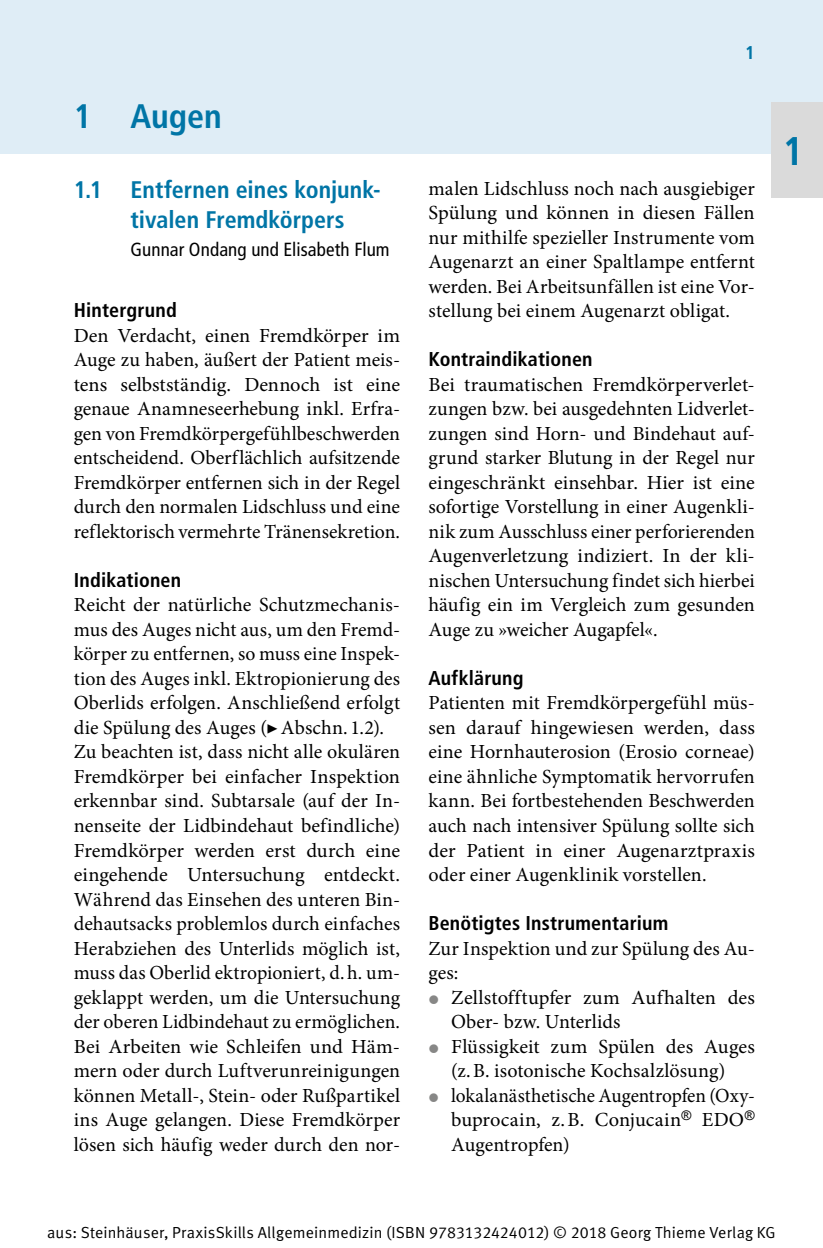
<style>
.page{position:relative;width:823px;height:1248px;background:#fff}
.page>*{position:absolute;margin:0;border:0;box-sizing:border-box;transform-origin:0 0}
.t1{font:700 condensed 40px "Frutiger LT Pro";color:#0075a6}
.t2{font:700 condensed 34px "Frutiger LT Pro";color:#0075a6}
.t3{font:700 condensed 24px/30px "Frutiger LT Pro";color:#0075a6}
.t4{font:20px/24.4px "Minion Pro";color:#000;text-align:justify}
.t5{font:700 condensed 20px "Frutiger LT Pro";letter-spacing:.01em;color:#000}
.t6{font:condensed 19px "Frutiger LT Pro";letter-spacing:.005em;color:#000}
.t7{font:700 condensed 18.4px "Frutiger LT Pro";color:#0075a6}
.t8{font:16px "Meta Normal LF";letter-spacing:.01em;color:#000}
</style>
<div class="page">
<div style="left:0;top:0;width:822px;height:153px;background:#dfedf6"></div>
<div style="left:771px;top:102px;width:51px;height:95px;background:#dadada"></div>
<h2 class="t2" style="left:74px;top:96px;width:149px">1 Augen</h2>
<p class="t3" style="left:130px;top:174px;width:251px;text-indent:-57px">1.1 Entfernen eines konjunk&shy;tivalen Fremdkörpers</p>
<p class="t6" style="left:130px;top:239px;width:260px">Gunnar Ondang und Elisabeth Flum</p>
<p class="t5" style="left:74px;top:298px;width:104px">Hintergrund</p>
<p class="t4" style="left:74px;top:323px;width:328px">Den Verdacht, einen Fremdkörper im Auge zu haben, äußert der Patient meis&shy;tens selbstständig. Dennoch ist eine genaue Anamneseerhebung inkl. Erfra&shy;gen von Fremdkörpergefühlbeschwerden entscheidend. Oberflächlich aufsitzende Fremdkörper entfernen sich in der Regel durch den normalen Lidschluss und eine reflektorisch vermehrte Tränensekretion.</p>
<p class="t5" style="left:74px;top:568px;width:109px">Indikationen</p>
<p class="t4" style="left:74px;top:593px;width:328px;text-align:left">Reicht der natürliche Schutzmechanis&shy;mus des Auges nicht aus, um den Fremd&shy;körper zu entfernen, so muss eine Inspek&shy;tion des Auges inkl. Ektropionierung des Oberlids erfolgen. Anschließend erfolgt die Spülung des Auges (▶ Abschn. 1.2).<br>Zu beachten ist, dass nicht alle okulären Fremdkörper bei einfacher Inspektion erkennbar sind. Subtarsale (auf der In&shy;nenseite der Lidbindehaut befindliche)<br>Fremdkörper werden erst durch eine eingehende Untersuchung entdeckt.<br>Während das Einsehen des unteren Bin&shy;dehautsacks problemlos durch einfaches Herabziehen des Unterlids möglich ist, muss das Oberlid ektropioniert, d.h. um&shy;geklappt werden, um die Untersuchung der oberen Lidbindehaut zu ermöglichen.<br>Bei Arbeiten wie Schleifen und Häm&shy;mern oder durch Luftverunreinigungen können Metall-, Stein- oder Rußpartikel ins Auge gelangen. Diese Fremdkörper lösen sich häufig weder durch den nor-</p>
<p class="t7" style="left:744px;top:42px;width:11px">1</p>
<p class="t4" style="left:428px;top:176px;width:328px">malen Lidschluss noch nach ausgiebiger Spülung und können in diesen Fällen nur mithilfe spezieller Instrumente vom Augenarzt an einer Spaltlampe entfernt werden. Bei Arbeitsunfällen ist eine Vor&shy;stellung bei einem Augenarzt obligat.</p>
<p class="t5" style="left:428px;top:347px;width:165px">Kontraindikationen</p>
<p class="t4" style="left:428px;top:372px;width:328px">Bei traumatischen Fremdkörperverlet&shy;zungen bzw. bei ausgedehnten Lidverlet&shy;zungen sind Horn- und Bindehaut auf&shy;grund starker Blutung in der Regel nur eingeschränkt einsehbar. Hier ist eine sofortige Vorstellung in einer Augenkli&shy;nik zum Ausschluss einer perforierenden Augenverletzung indiziert. In der kli&shy;nischen Untersuchung findet sich hierbei häufig ein im Vergleich zum gesunden Auge zu »weicher Augapfel«.</p>
<p class="t5" style="left:428px;top:666px;width:96px">Aufklärung</p>
<p class="t4" style="left:428px;top:691px;width:328px">Patienten mit Fremdkörpergefühl müs&shy;sen darauf hingewiesen werden, dass eine Hornhauterosion (Erosio corneae) eine ähnliche Symptomatik hervorrufen kann. Bei fortbestehenden Beschwerden auch nach intensiver Spülung sollte sich der Patient in einer Augenarztpraxis oder einer Augenklinik vorstellen.</p>
<p class="t5" style="left:428px;top:911px;width:241px">Benötigtes Instrumentarium</p>
<p class="t4" style="left:428px;top:936px;width:327px">Zur Inspektion und zur Spülung des Au&shy;ges:</p>
<p class="t4" style="left:451px;top:985px;width:305px;text-align:left">Zellstofftupfer zum Aufhalten des<br>Ober- bzw. Unterlids<br>Flüssigkeit zum Spülen des Auges (z.B. isotonische Kochsalzlösung) lokalanästhetische Augentropfen (Oxy&shy;buprocain, z.B. Conjucain<sup>®</sup> EDO<sup>®<br></sup>Augentropfen)</p>
<h1 class="t1" style="left:782px;top:127px;width:22px">1</h1>
<p class="t8" style="left:47px;top:1222px;width:729px">aus: Steinhäuser, PraxisSkills Allgemeinmedizin (ISBN 9783132424012) © 2018 Georg Thieme Verlag KG</p>
</div>
